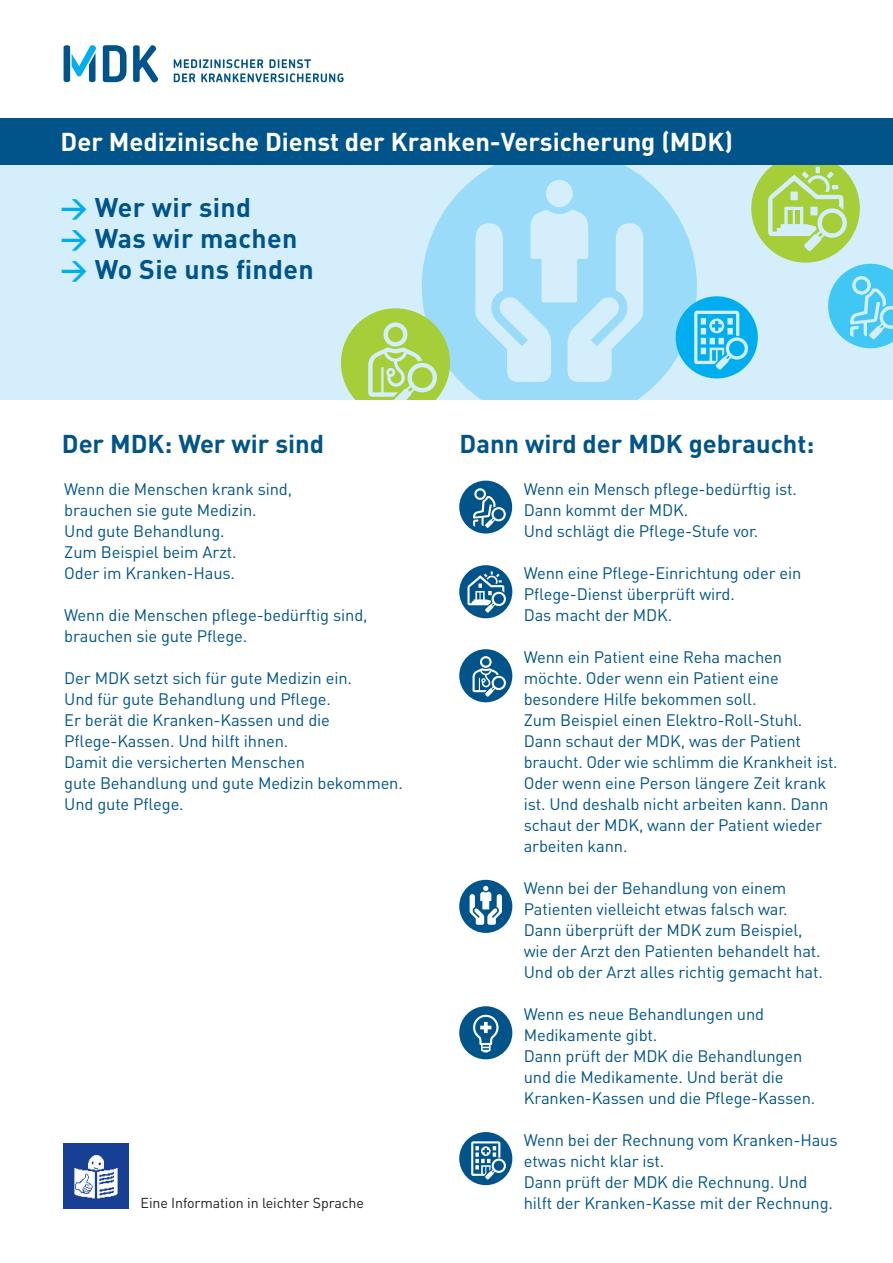
<style>
.page{position:relative;width:893px;height:1263px;background:#fff}
.page>*{position:absolute;margin:0;border:0;box-sizing:border-box;transform-origin:0 0}
.t1{font:700 26.7px/31px "DIN";letter-spacing:.015em;color:#01548a}
.t2{font:700 25.5px "DIN";color:#fff}
.t3{font:700 25.5px "DIN";color:#01548a}
.t4{font:16.5px/21px "DIN";letter-spacing:-.01em;color:#01548a}
.t5{font:14.25px "DIN";letter-spacing:-.01em;color:#231f20}
.s1{color:#00aeef}
</style>
<div class="page">
<svg style="left:174px;top:59px;width:170px;height:23px"></svg>
<svg style="left:103px;top:45px;width:55px;height:37px"></svg>
<svg style="left:64px;top:45px;width:32px;height:37px"></svg>
<div style="left:0;top:164px;width:893px;height:236px;background:#d4effb"></div>
<svg style="left:422px;top:165px;width:254px;height:235px;fill:#99dbf8"></svg>
<svg style="left:341px;top:308px;width:109px;height:92px"></svg>
<svg style="left:676px;top:165px;width:217px;height:213px"></svg>
<div style="left:0;top:118px;width:893px;height:47px;background:#01548a"></div>
<img style="left:64px;top:1143px;width:65px;height:65px">
<svg style="left:459px;top:1132px;width:53px;height:53px"></svg>
<svg style="left:459px;top:565px;width:53px;height:53px"></svg>
<svg style="left:459px;top:1006px;width:53px;height:53px"></svg>
<svg style="left:459px;top:880px;width:53px;height:53px"></svg>
<svg style="left:459px;top:649px;width:53px;height:53px"></svg>
<svg style="left:459px;top:481px;width:53px;height:52px"></svg>
<h2 class="t2" style="left:61px;top:125px;width:674px">Der Medizinische Dienst der Kranken-Versicherung (MDK)</h2>
<h1 class="t1" style="left:61px;top:191px;width:255px"><span class="s1">&gt;</span> Wer wir sind<br><span class="s1">&gt;</span> Was wir machen <span class="s1">&gt;</span> Wo Sie uns finden</h1>
<h2 class="t3" style="left:62px;top:427px;width:264px">Der MDK: Wer wir sind</h2>
<h2 class="t3" style="left:460px;top:427px;width:356px">Dann wird der MDK gebraucht:</h2>
<p class="t4" style="left:524px;top:478px;width:275px">Wenn ein Mensch pflege-bedürftig ist.<br>Dann kommt der MDK.<br>Und schlägt die Pflege-Stufe vor.</p>
<p class="t4" style="left:524px;top:562px;width:279px">Wenn eine Pflege-Einrichtung oder ein<br>Pflege-Dienst überprüft wird.<br>Das macht der MDK.</p>
<p class="t4" style="left:524px;top:646px;width:315px">Wenn ein Patient eine Reha machen möchte. Oder wenn ein Patient eine besondere Hilfe bekommen soll.<br>Zum Beispiel einen Elektro-Roll-Stuhl.<br>Dann schaut der MDK, was der Patient braucht. Oder wie schlimm die Krankheit ist.<br>Oder wenn eine Person längere Zeit krank ist. Und deshalb nicht arbeiten kann. Dann schaut der MDK, wann der Patient wieder arbeiten kann.</p>
<p class="t4" style="left:524px;top:877px;width:301px">Wenn bei der Behandlung von einem Patienten vielleicht etwas falsch war.<br>Dann überprüft der MDK zum Beispiel, wie der Arzt den Patienten behandelt hat.<br>Und ob der Arzt alles richtig gemacht hat.</p>
<p class="t4" style="left:524px;top:1003px;width:293px">Wenn es neue Behandlungen und<br>Medikamente gibt.<br>Dann prüft der MDK die Behandlungen und die Medikamente. Und berät die<br>Kranken-Kassen und die Pflege-Kassen.</p>
<p class="t4" style="left:524px;top:1129px;width:315px">Wenn bei der Rechnung vom Kranken-Haus etwas nicht klar ist.<br>Dann prüft der MDK die Rechnung. Und hilft der Kranken-Kasse mit der Rechnung.</p>
<p class="t4" style="left:64px;top:478px;width:229px">Wenn die Menschen krank sind, brauchen sie gute Medizin.<br>Und gute Behandlung.<br>Zum Beispiel beim Arzt.<br>Oder im Kranken-Haus.</p>
<p class="t4" style="left:64px;top:604px;width:305px">Wenn die Menschen pflege-bedürftig sind, brauchen sie gute Pflege.</p>
<p class="t4" style="left:64px;top:667px;width:340px">Der MDK setzt sich für gute Medizin ein.<br>Und für gute Behandlung und Pflege.<br>Er berät die Kranken-Kassen und die Pflege-Kassen. Und hilft ihnen.<br>Damit die versicherten Menschen<br>gute Behandlung und gute Medizin bekommen.<br>Und gute Pflege.</p>
<p class="t5" style="left:141px;top:1194px;width:225px">Eine Information in leichter Sprache</p>
</div>
